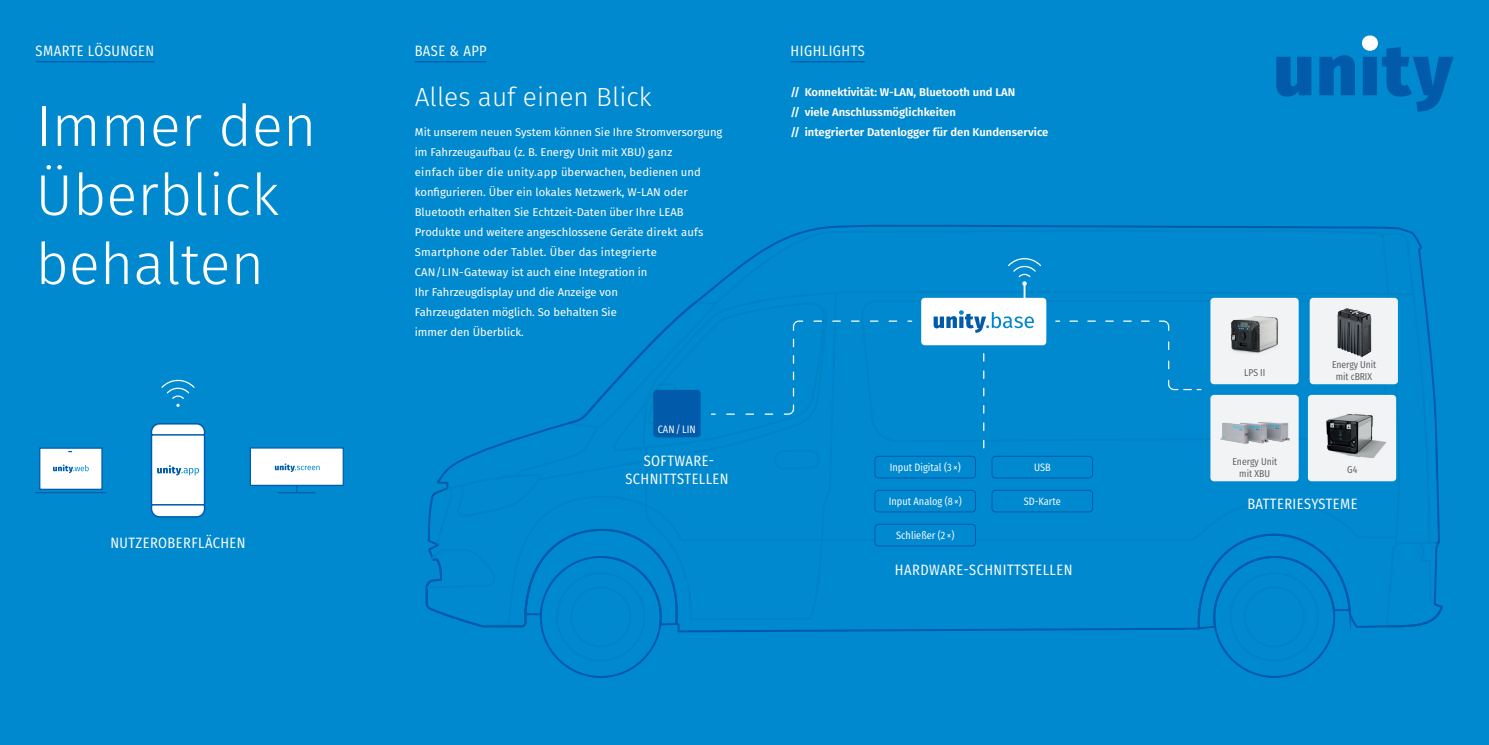
<style>
.page{position:relative;width:1489px;height:745px;background:#fff}
.page>*{position:absolute;margin:0;border:0;box-sizing:border-box;transform-origin:0 0}
.t1{font:300 57.5px/69px "Fira Sans";color:#fff}
.t2{font:300 26.25px "Fira Sans";color:#fff}
.überzeile{font:15px/18px "Fira Sans Condensed";letter-spacing:.03em;color:#fff;text-align:center}
.text{font:11.25px/20px "Fira Sans";letter-spacing:-.005em;color:#fff}
.text-2{font:600 11.25px "Fira Sans";color:#fff}
.text-3{font:10.75px "Fira Sans Condensed";color:#fff}
.text-4{font:10px/12px "Fira Sans Condensed";letter-spacing:-.005em;color:#5c5c5f;text-align:center}
</style>
<div class="page">
<div style="left:0;top:0;width:1488px;height:744px;background:#0089cf"></div>
<svg style="left:710px;top:225px;width:677px;height:406px"></svg>
<svg style="left:1195px;top:628px;width:156px;height:50px"></svg>
<svg style="left:711px;top:227px;width:698px;height:224px"></svg>
<svg style="left:912px;top:494px;width:468px;height:134px"></svg>
<svg style="left:700px;top:290px;width:680px;height:159px"></svg>
<svg style="left:1380px;top:231px;width:63px;height:400px"></svg>
<hr style="left:415px;top:61px;width:72px;height:1px;background:#015aaa">
<hr style="left:790px;top:61px;width:74px;height:1px;background:#015aaa">
<hr style="left:36px;top:61px;width:118px;height:1px;background:#015aaa">
<svg style="left:1054px;top:320px;width:148px;height:70px"></svg>
<svg style="left:425px;top:298px;width:487px;height:380px"></svg>
<svg style="left:983px;top:353px;width:1px;height:94px"></svg>
<svg style="left:1276px;top:47px;width:177px;height:65px"></svg>
<div style="left:1361px;top:35px;width:16px;height:16px;background:#fff;border-radius:50%"></div>
<div style="left:1210px;top:297px;width:88px;height:87px;background:#f2f3f4;border-radius:4px"></div>
<img style="left:1210px;top:300px;width:69px;height:61px">
<div style="left:1210px;top:394px;width:88px;height:87px;background:#f2f3f4;border-radius:4px"></div>
<img style="left:1220px;top:422px;width:70px;height:22px">
<div style="left:1309px;top:297px;width:88px;height:87px;background:#f2f3f4;border-radius:4px"></div>
<img style="left:1337px;top:308px;width:35px;height:49px">
<div style="left:1307px;top:394px;width:88px;height:87px;background:#f2f3f4;border-radius:4px"></div>
<img style="left:1326px;top:414px;width:61px;height:44px">
<div style="left:921px;top:297px;width:125px;height:48px;background:#fff;border-radius:4px"></div>
<svg style="left:933px;top:310px;width:100px;height:22px"></svg>
<hr style="left:1023px;top:283px;width:2px;height:20px;background:#fff">
<svg style="left:1006px;top:256px;width:36px;height:29px"></svg>
<div style="left:653px;top:389px;width:47px;height:48px;background:#015aaa;border-radius:4px"></div>
<div style="left:874px;top:455px;width:101px;height:23px;border:1px solid #015aaa;border-radius:4px"></div>
<div style="left:991px;top:455px;width:101px;height:23px;border:1px solid #015aaa;border-radius:4px"></div>
<div style="left:874px;top:489px;width:101px;height:23px;border:1px solid #015aaa;border-radius:4px"></div>
<div style="left:991px;top:489px;width:101px;height:23px;border:1px solid #015aaa;border-radius:4px"></div>
<div style="left:874px;top:524px;width:101px;height:21px;background:#0089cf;border-radius:4px"></div>
<div style="left:874px;top:523px;width:101px;height:23px;border:1px solid #015aaa;border-radius:4px"></div>
<svg style="left:249px;top:447px;width:95px;height:46px;background:#bbdaee"></svg>
<svg style="left:150px;top:423px;width:56px;height:95px;background:#d2e4f1"></svg>
<svg style="left:39px;top:447px;width:64px;height:43px;background:#d8e7f3"></svg>
<hr style="left:35px;top:491px;width:71px;height:2px;background:#015aaa">
<svg style="left:161px;top:379px;width:34px;height:27px"></svg>
<p class="überzeile" style="left:36px;top:40px;width:120px">SMARTE LÖSUNGEN</p>
<p class="t1" style="left:35px;top:91px;width:282px">Immer den<br>Überblick behalten</p>
<p class="überzeile" style="left:110px;top:531px;width:137px">NUTZEROBERFLÄCHEN</p>
<p class="überzeile" style="left:415px;top:40px;width:73px">BASE &amp; APP</p>
<p class="t2" style="left:415px;top:78px;width:238px">Alles auf einen Blick</p>
<p class="text" style="left:415px;top:121px;width:309px">Mit unserem neuen System können Sie Ihre Stromversorgung im Fahrzeugaufbau (z. B. Energy Unit mit XBU) ganz<br>einfach über die unity.app überwachen, bedienen und konfigurieren. Über ein lokales Netzwerk, W-LAN oder Bluetooth erhalten Sie Echtzeit-Daten über Ihre LEAB Produkte und weitere angeschlossene Geräte direkt aufs Smartphone oder Tablet. Über das integrierte CAN/LIN-Gateway ist auch eine Integration in<br>Ihr Fahrzeugdisplay und die Anzeige von<br>Fahrzeugdaten möglich. So behalten Sie<br>immer den Überblick.</p>
<p class="text-3" style="left:657px;top:419px;width:39px">CAN/ LIN</p>
<p class="überzeile" style="left:625px;top:449px;width:105px">SOFTWARE-<br>SCHNITTSTELLEN</p>
<p class="überzeile" style="left:790px;top:40px;width:76px">HIGHLIGHTS</p>
<p class="text-2" style="left:790px;top:82px;width:226px">// Konnektivität: W-LAN, Bluetooth und LAN</p>
<p class="text-2" style="left:790px;top:102px;width:167px">// viele Anschlussmöglichkeiten</p>
<p class="text-2" style="left:790px;top:122px;width:259px">// integrierter Datenlogger für den Kundenservice</p>
<p class="text-3" style="left:889px;top:457px;width:72px">Input Digital (3 ×)</p>
<p class="text-3" style="left:1033px;top:457px;width:18px">USB</p>
<p class="text-3" style="left:888px;top:491px;width:74px">Input Analog (8 ×)</p>
<p class="text-3" style="left:1023px;top:491px;width:39px">SD-Karte</p>
<p class="text-3" style="left:896px;top:525px;width:60px">Schließer (2 ×)</p>
<p class="überzeile" style="left:895px;top:559px;width:179px">HARDWARE-SCHNITTSTELLEN</p>
<p class="text-4" style="left:1244px;top:365px;width:23px">LPS II</p>
<p class="text-4" style="left:1232px;top:454px;width:46px">Energy Unit mit XBU</p>
<p class="text-4" style="left:1331px;top:357px;width:45px">Energy Unit mit cBRIX</p>
<p class="text-4" style="left:1347px;top:462px;width:12px">G4</p>
<p class="überzeile" style="left:1247px;top:493px;width:112px">BATTERIESYSTEME</p>
</div>
